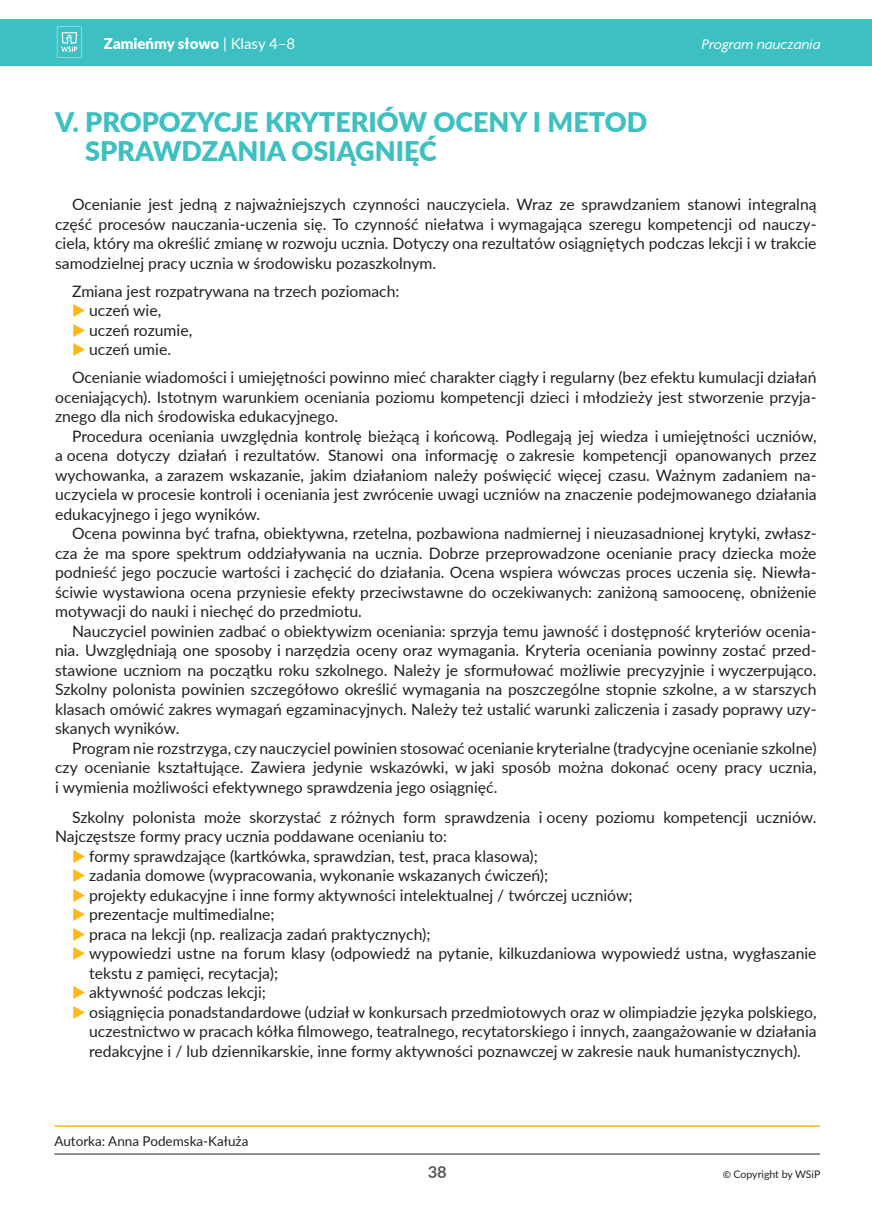
<style>
.page{position:relative;width:872px;height:1212px;background:#fff}
.page>*{position:absolute;margin:0;border:0;box-sizing:border-box;transform-origin:0 0}
.Tytuł_I_rzędu{font:900 27px/28.5px "Lato";color:#3dc0c1}
.t1{font:700 16.5px "Lato";color:#57585a}
.Tekst_podstawowy{font:15.75px/19.5px "Lato";color:#231f20;text-align:justify}
.t2{font:900 15px "Lato";color:#fff}
.t3{font:italic 15px "Agenda Pl";color:#fff}
.t4{font:13.5px "Lato";color:#231f20}
.t5{font:10.5px "Lato";letter-spacing:-.005em;color:#231f20}
.s1{font-weight:400}
.s2{font-family:"Agenda Pl";font-size:13.5px}
</style>
<div class="page">
<hr style="left:54px;top:1154px;width:766px;height:1px;background:#231f20">
<hr style="left:54px;top:1125px;width:766px;height:2px;background:#fcb814">
<div style="left:0;top:20px;width:872px;height:46px;background:#3dc0c1"></div>
<svg style="left:57px;top:27px;width:25px;height:31px"></svg>
<p class="t2" style="left:104px;top:32px;width:193px">Zamieńmy słowo <span class="s1">| Klasy 4–8</span></p>
<p class="t3" style="left:702px;top:35px;width:120px">Program nauczania</p>
<p class="Tytuł_I_rzędu" style="left:85px;top:107px;width:564px;text-indent:-30px">V. PROPOZYCJE KRYTERIÓW OCENY I METOD<br>SPRAWDZANIA OSIĄGNIĘĆ</p>
<p class="Tekst_podstawowy" style="left:55px;top:194px;width:763px;text-indent:17px">Ocenianie jest jedną z najważniejszych czynności nauczyciela. Wraz ze sprawdzaniem stanowi integralną część procesów nauczania-uczenia się. To czynność niełatwa i wymagająca szeregu kompetencji od nauczy&shy;ciela, który ma określić zmianę w rozwoju ucznia. Dotyczy ona rezultatów osiągniętych podczas lekcji i w trakcie samodzielnej pracy ucznia w środowisku pozaszkolnym.</p>
<p class="Tekst_podstawowy" style="left:72px;top:280px;width:329px">Zmiana jest rozpatrywana na trzech poziomach:</p>
<p class="Tekst_podstawowy" style="left:89px;top:300px;width:74px">uczeń wie,</p>
<p class="Tekst_podstawowy" style="left:89px;top:319px;width:105px">uczeń rozumie,</p>
<p class="Tekst_podstawowy" style="left:89px;top:339px;width:83px">uczeń umie.</p>
<p class="Tekst_podstawowy" style="left:55px;top:367px;width:763px;text-indent:17px">Ocenianie wiadomości i umiejętności powinno mieć charakter ciągły i regularny (bez efektu kumulacji działań oceniających). Istotnym warunkiem oceniania poziomu kompetencji dzieci i młodzieży jest stworzenie przyja&shy;znego dla nich środowiska edukacyjnego.</p>
<p class="Tekst_podstawowy" style="left:55px;top:425px;width:763px;text-indent:17px">Procedura oceniania uwzględnia kontrolę bieżącą i końcową. Podlegają jej wiedza i umiejętności uczniów, a ocena dotyczy działań i rezultatów. Stanowi ona informację o zakresie kompetencji opanowanych przez wychowanka, a zarazem wskazanie, jakim działaniom należy poświęcić więcej czasu. Ważnym zadaniem na&shy;uczyciela w procesie kontroli i oceniania jest zwrócenie uwagi uczniów na znaczenie podejmowanego działania edukacyjnego i jego wyników.</p>
<p class="Tekst_podstawowy" style="left:55px;top:523px;width:763px;text-indent:17px">Ocena powinna być trafna, obiektywna, rzetelna, pozbawiona nadmiernej i nieuzasadnionej krytyki, zwłasz&shy;cza że ma spore spektrum oddziaływania na ucznia. Dobrze przeprowadzone ocenianie pracy dziecka może podnieść jego poczucie wartości i zachęcić do działania. Ocena wspiera wówczas proces uczenia się. Niewła&shy;ściwie wystawiona ocena przyniesie efekty przeciwstawne do oczekiwanych: zaniżoną samoocenę, obniżenie motywacji do nauki i niechęć do przedmiotu.</p>
<p class="Tekst_podstawowy" style="left:55px;top:620px;width:763px;text-indent:17px">Nauczyciel powinien zadbać o obiektywizm oceniania: sprzyja temu jawność i dostępność kryteriów ocenia&shy;nia. Uwzględniają one sposoby i narzędzia oceny oraz wymagania. Kryteria oceniania powinny zostać przed&shy;stawione uczniom na początku roku szkolnego. Należy je sformułować możliwie precyzyjnie i wyczerpująco.<br>Szkolny polonista powinien szczegółowo określić wymagania na poszczególne stopnie szkolne, a w starszych klasach omówić zakres wymagań egzaminacyjnych. Należy też ustalić warunki zaliczenia i zasady poprawy uzy&shy;skanych wyników.</p>
<p class="Tekst_podstawowy" style="left:55px;top:737px;width:763px;text-indent:17px">Program nie rozstrzyga, czy nauczyciel powinien stosować ocenianie kryterialne (tradycyjne ocenianie szkolne) czy ocenianie kształtujące. Zawiera jedynie wskazówki, w jaki sposób można dokonać oceny pracy ucznia, i wymienia możliwości efektywnego sprawdzenia jego osiągnięć.</p>
<p class="Tekst_podstawowy" style="left:55px;top:807px;width:763px;text-indent:17px">Szkolny polonista może skorzystać z różnych form sprawdzenia i oceny poziomu kompetencji uczniów.<br>Najczęstsze formy pracy ucznia poddawane ocenianiu to:</p>
<p class="Tekst_podstawowy" style="left:89px;top:846px;width:450px">formy sprawdzające (kartkówka, sprawdzian, test, praca klasowa);</p>
<p class="Tekst_podstawowy" style="left:89px;top:865px;width:460px">zadania domowe (wypracowania, wykonanie wskazanych ćwiczeń);</p>
<p class="Tekst_podstawowy" style="left:89px;top:885px;width:545px">projekty edukacyjne i inne formy aktywności intelektualnej / twórczej uczniów;</p>
<p class="Tekst_podstawowy" style="left:89px;top:904px;width:187px">prezentacje multimedialne;</p>
<p class="Tekst_podstawowy" style="left:89px;top:924px;width:343px">praca na lekcji (np. realizacja zadań praktycznych);</p>
<p class="Tekst_podstawowy" style="left:89px;top:943px;width:729px">wypowiedzi ustne na forum klasy (odpowiedź na pytanie, kilkuzdaniowa wypowiedź ustna, wygłaszanie tekstu z pamięci, recytacja);</p>
<p class="Tekst_podstawowy" style="left:89px;top:982px;width:178px">aktywność podczas lekcji;</p>
<p class="Tekst_podstawowy" style="left:89px;top:1002px;width:729px">osiągnięcia ponadstandardowe (udział w konkursach przedmiotowych oraz w olimpiadzie języka polskiego, uczestnictwo w pracach kółka filmowego, teatralnego, recytatorskiego i innych, zaangażowanie w działania redakcyjne i / lub dziennikarskie, inne formy aktywności poznawczej w zakresie nauk humanistycznych).</p>
<p class="t4" style="left:54px;top:1131px;width:195px">Autorka: Anna Podemska-Kałuża</p>
<p class="t1" style="left:428px;top:1160px;width:21px">38</p>
<p class="t5" style="left:723px;top:1167px;width:99px"><span class="s2">©</span> Copyright by WSiP</p>
</div>
